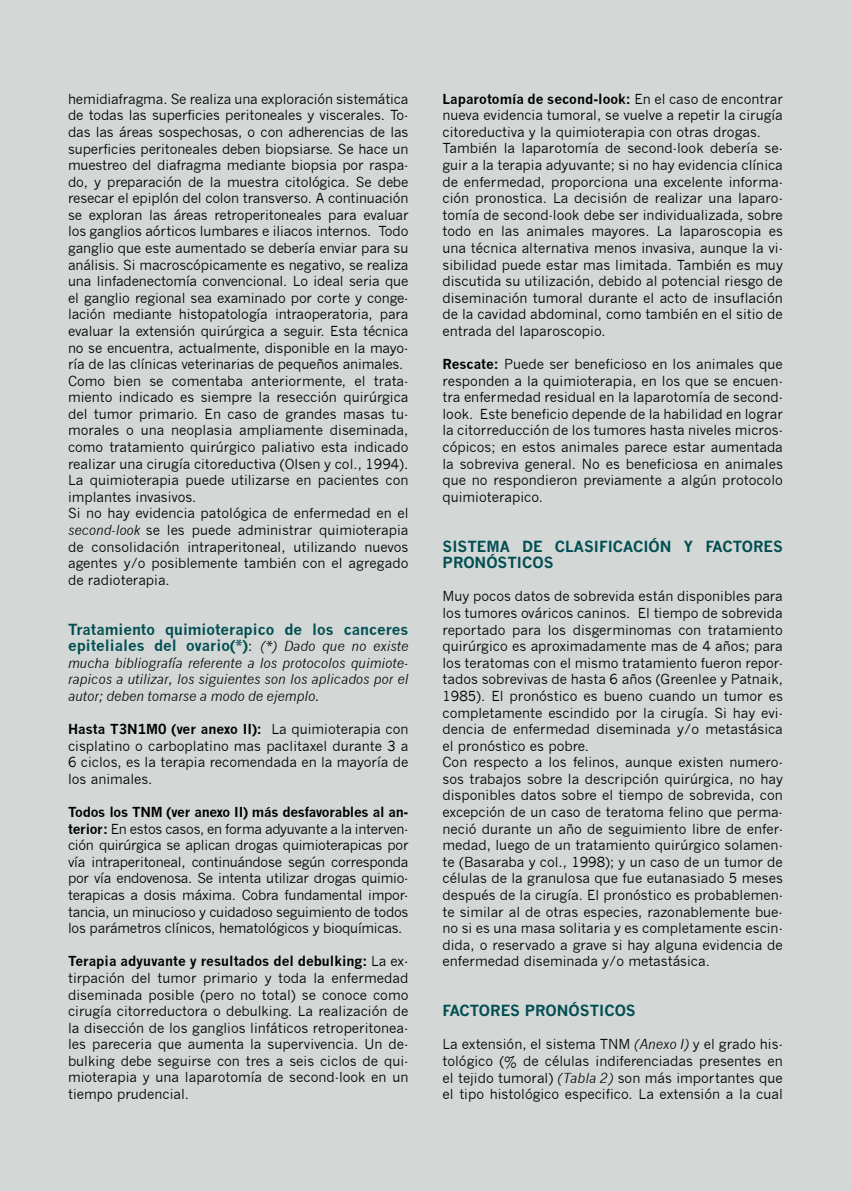
<style>
.page{position:relative;width:851px;height:1191px;background:#fff}
.page>*{position:absolute;margin:0;border:0;box-sizing:border-box;transform-origin:0 0}
.t1{font:700 15px/16.5px "News Gothic";color:#004e51}
.t2{font:13.5px/16.6px "News Gothic";color:#000;text-align:justify}
.t3{font:italic 13.5px/16.6px "News Gothic";color:#000;text-align:justify}
.s1{font-style:italic}
.s2{font-weight:400;font-size:13.5px;color:#000}
.s3{font-weight:400;font-style:italic;font-size:13.5px;color:#000}
.s4{font-weight:700}
</style>
<div class="page">
<div style="left:0;top:0;width:850px;height:1191px;background:#d3d7d6"></div>
<p class="t2" style="left:68px;top:91px;width:342px;text-align:left">hemidiafragma. Se realiza una exploración sistemática de todas las superficies peritoneales y viscerales. To&shy;das las áreas sospechosas, o con adherencias de las superficies peritoneales deben biopsiarse. Se hace un muestreo del diafragma mediante biopsia por raspa&shy;do, y preparación de la muestra citológica. Se debe resecar el epiplón del colon transverso. A continuación se exploran las áreas retroperitoneales para evaluar los ganglios aórticos lumbares e iliacos internos. Todo ganglio que este aumentado se debería enviar para su análisis. Si macroscópicamente es negativo, se realiza una linfadenectomía convencional. Lo ideal seria que el ganglio regional sea examinado por corte y conge&shy;lación mediante histopatología intraoperatoria, para evaluar la extensión quirúrgica a seguir. Esta técnica no se encuentra, actualmente, disponible en la mayo&shy;ría de las clínicas veterinarias de pequeños animales.<br>Como bien se comentaba anteriormente, el trata&shy;miento indicado es siempre la resección quirúrgica del tumor primario. En caso de grandes masas tu&shy;morales o una neoplasia ampliamente diseminada, como tratamiento quirúrgico paliativo esta indicado realizar una cirugía citoreductiva (Olsen y col., 1994).<br>La quimioterapia puede utilizarse en pacientes con implantes invasivos.<br>Si no hay evidencia patológica de enfermedad en el <span class="s1">second-look</span> se les puede administrar quimioterapia de consolidación intraperitoneal, utilizando nuevos agentes y/o posiblemente también con el agregado de radioterapia.</p>
<p class="t1" style="left:68px;top:620px;width:342px">Tratamiento quimioterapico de los canceres epiteliales del ovario(*)<span class="s2">:</span> <span class="s3">(*) Dado que no existe</span></p>
<p class="t3" style="left:68px;top:654px;width:342px">mucha bibliografía referente a los protocolos quimiote&shy;rapicos a utilizar, los siguientes son los aplicados por el autor; deben tomarse a modo de ejemplo.</p>
<p class="t2" style="left:68px;top:721px;width:342px"><span class="s4">Hasta T3N 1M0 (ver anexo II):</span> La quimioterapia con cisplatino o carboplatino mas paclitaxel durante 3 a 6 ciclos, es la terapia recomendada en la mayoría de los animales.</p>
<p class="t2" style="left:68px;top:804px;width:342px"><span class="s4">Todos los TNM (ver anexo II) más desfavorables al an&shy;terior:</span> En estos casos, en forma adyuvante a la interven&shy;ción quirúrgica se aplican drogas quimioterapicas por vía intraperitoneal, continuándose según corresponda por vía endovenosa. Se intenta utilizar drogas quimio&shy;terapicas a dosis máxima. Cobra fundamental impor&shy;tancia, un minucioso y cuidadoso seguimiento de todos los parámetros clínicos, hematológicos y bioquímicas.</p>
<p class="t2" style="left:68px;top:953px;width:342px"><span class="s4">Terapia adyuvante y resultados del debulking:</span> La ex&shy;tirpación del tumor primario y toda la enfermedad diseminada posible (pero no total) se conoce como cirugía citorreductora o debulking. La realización de la disección de los ganglios linfáticos retroperitonea&shy;les pareceria que aumenta la supervivencia. Un de&shy;bulking debe seguirse con tres a seis ciclos de qui&shy;mioterapia y una laparotomía de second-look en un tiempo prudencial.</p>
<p class="t2" style="left:442px;top:90px;width:342px;text-align:left"><span class="s4">Laparotomía de second-look:</span> En el caso de encontrar nueva evidencia tumoral, se vuelve a repetir la cirugía citoreductiva y la quimioterapia con otras drogas.<br>También la laparotomía de second-look debería se&shy;guir a la terapia adyuvante; si no hay evidencia clínica de enfermedad, proporciona una excelente informa&shy;ción pronostica. La decisión de realizar una laparo&shy;tomía de second-look debe ser individualizada, sobre todo en las animales mayores. La laparoscopia es una técnica alternativa menos invasiva, aunque la vi&shy;sibilidad puede estar mas limitada. También es muy discutida su utilización, debido al potencial riesgo de diseminación tumoral durante el acto de insuflación de la cavidad abdominal, como también en el sitio de entrada del laparoscopio.</p>
<p class="t2" style="left:442px;top:356px;width:342px"><span class="s4">Rescate:</span> Puede ser beneficioso en los animales que responden a la quimioterapia, en los que se encuen&shy;tra enfermedad residual en la laparotomía de second&shy;look. Este beneficio depende de la habilidad en lograr la citorreducción de los tumores hasta niveles micros&shy;cópicos; en estos animales parece estar aumentada la sobreviva general. No es beneficiosa en animales que no respondieron previamente a algún protocolo quimioterapico.</p>
<p class="t1" style="left:442px;top:537px;width:342px">Sistema de clasificación y factores pronósticos</p>
<p class="t2" style="left:442px;top:588px;width:342px;text-align:left">Muy pocos datos de sobrevida están disponibles para los tumores ováricos caninos. El tiempo de sobrevida reportado para los disgerminomas con tratamiento quirúrgico es aproximadamente mas de 4 años; para los teratomas con el mismo tratamiento fueron repor&shy;tados sobrevivas de hasta 6 años (Greenlee y Patnaik, 1985). El pronóstico es bueno cuando un tumor es completamente escindido por la cirugía. Si hay evi&shy;dencia de enfermedad diseminada y/o metastásica el pronóstico es pobre.<br>Con respecto a los felinos, aunque existen numero&shy;sos trabajos sobre la descripción quirúrgica, no hay disponibles datos sobre el tiempo de sobrevida, con excepción de un caso de teratoma felino que perma&shy;neció durante un año de seguimiento libre de enfer&shy;medad, luego de un tratamiento quirúrgico solamen&shy;te (Basaraba y col., 1998); y un caso de un tumor de células de la granulosa que fue eutanasiado 5 meses después de la cirugía. El pronóstico es probablemen&shy;te similar al de otras especies, razonablemente bue&shy;no si es una masa solitaria y es completamente escin&shy;dida, o reservado a grave si hay alguna evidencia de enfermedad diseminada y/o metastásica.</p>
<p class="t1" style="left:442px;top:1002px;width:195px">Factores pronóst icos</p>
<p class="t2" style="left:442px;top:1036px;width:342px">La extensión, el sistema TNM <span class="s1">(Anexo I)</span> y el grado his&shy;tológico (% de células indiferenciadas presentes en el tejido tumoral) <span class="s1">(Tabla 2)</span> son más importantes que el tipo histológico especifico. La extensión a la cual</p>
</div>
